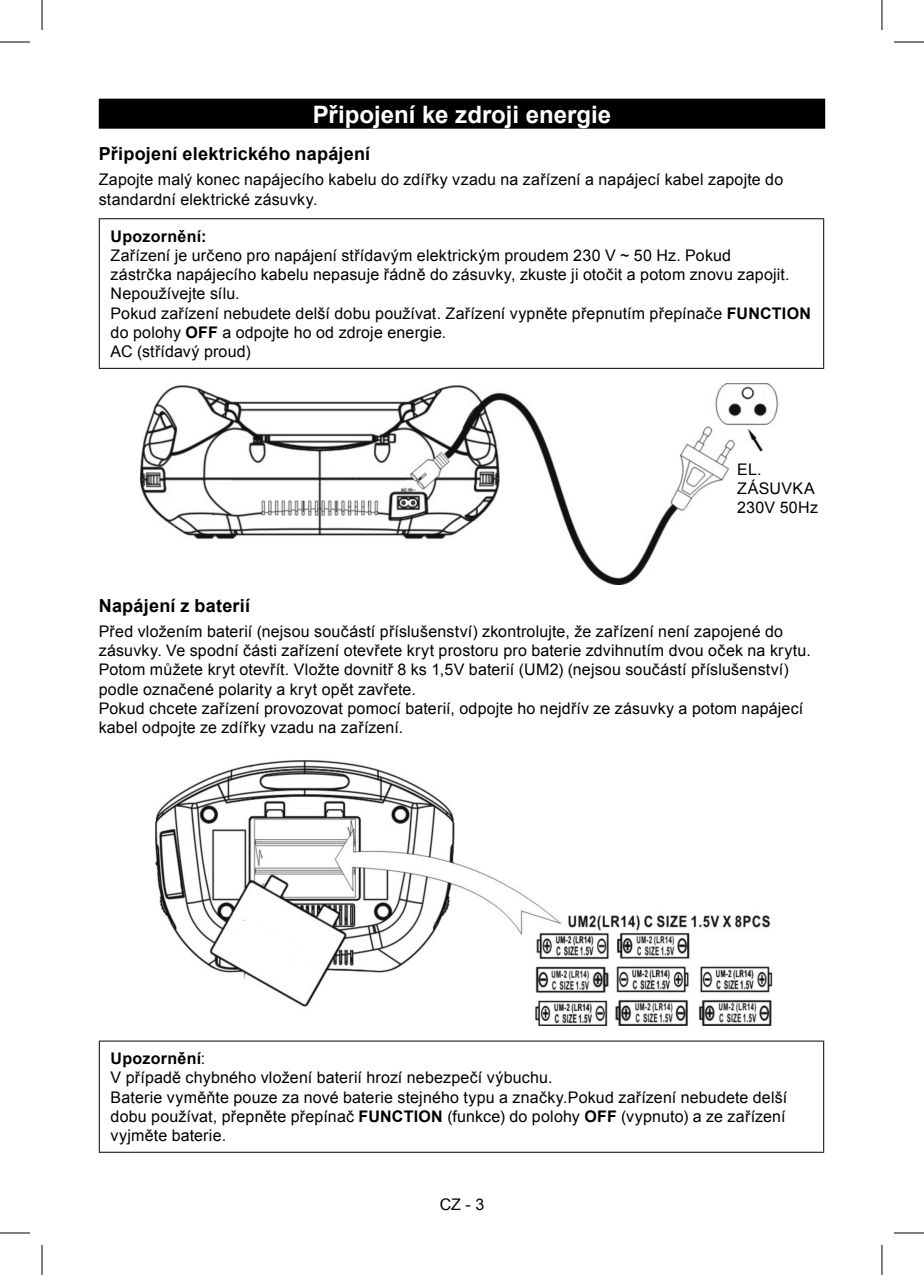
<style>
.page{position:relative;width:924px;height:1275px;background:#fff}
.page>*{position:absolute;margin:0;border:0;box-sizing:border-box;transform-origin:0 0}
.t1{font:700 24px "Arial";color:#fff}
.t2{font:700 18px "Arial";letter-spacing:.015em;color:#000}
.t3{font:16px/19.2px "Arial";letter-spacing:.01em;color:#000}
.t4{font:700 16px "Arial";letter-spacing:.02em;color:#000}
.s1{font-weight:700}
</style>
<div class="page">
<div style="left:99px;top:99px;width:725px;height:30px;background:#000"></div>
<hr style="left:99px;top:218px;width:724px;height:1px;background:#000">
<hr style="left:99px;top:219px;width:1px;height:149px;background:#000">
<hr style="left:822px;top:219px;width:1px;height:149px;background:#000">
<hr style="left:99px;top:368px;width:724px;height:1px;background:#000">
<img style="left:141px;top:383px;width:638px;height:202px">
<img style="left:155px;top:760px;width:618px;height:266px">
<hr style="left:99px;top:1040px;width:724px;height:1px;background:#000">
<hr style="left:99px;top:1041px;width:1px;height:110px;background:#000">
<hr style="left:822px;top:1041px;width:1px;height:110px;background:#000">
<hr style="left:99px;top:1151px;width:724px;height:1px;background:#000">
<hr style="left:0;top:42px;width:30px;height:1px;background:#000">
<hr style="left:893px;top:42px;width:30px;height:1px;background:#000">
<hr style="left:0;top:1232px;width:30px;height:1px;background:#000">
<hr style="left:893px;top:1232px;width:30px;height:1px;background:#000">
<hr style="left:42px;top:0;width:1px;height:30px;background:#000">
<hr style="left:42px;top:1245px;width:1px;height:30px;background:#000">
<hr style="left:881px;top:0;width:1px;height:30px;background:#000">
<hr style="left:881px;top:1245px;width:1px;height:30px;background:#000">
<h1 class="t1" style="left:313px;top:101px;width:299px">Připojení ke zdroji energie</h1>
<p class="t2" style="left:99px;top:144px;width:273px">Připojení elektrického napájení</p>
<p class="t3" style="left:99px;top:170px;width:685px">Zapojte malý konec napájecího kabelu do zdířky vzadu na zařízení a napájecí kabel zapojte do standardní elektrické zásuvky.</p>
<p class="t4" style="left:111px;top:227px;width:97px">Upozornění:</p>
<p class="t3" style="left:111px;top:246px;width:701px">Zařízení je určeno pro napájení střídavým elektrickým proudem 230 V ~ 50 Hz. Pokud<br>zástrčka napájecího kabelu nepasuje řádně do zásuvky, zkuste ji otočit a potom znovu zapojit.<br>Nepoužívejte sílu.<br>Pokud zařízení nebudete delší dobu používat. Zařízení vypněte přepnutím přepínače <span class="s1">FUNCTION </span>do polohy <span class="s1">OFF</span> a odpojte ho od zdroje energie.<br>AC (střídavý proud)</p>
<p class="t3" style="left:736px;top:459px;width:82px">EL.<br>ZÁSUVKA<br>230V 50Hz</p>
<p class="t2" style="left:99px;top:596px;width:153px">Napájení z baterií</p>
<p class="t3" style="left:99px;top:622px;width:713px">Před vložením baterií (nejsou součástí příslušenství) zkontrolujte, že zařízení není zapojené do zásuvky. Ve spodní části zařízení otevřete kryt prostoru pro baterie zdvihnutím dvou oček na krytu.<br>Potom můžete kryt otevřít. Vložte dovnitř 8 ks 1,5V baterií (UM2) (nejsou součástí příslušenství) podle označené polarity a kryt opět zavřete.<br>Pokud chcete zařízení provozovat pomocí baterií, odpojte ho nejdřív ze zásuvky a potom napájecí kabel odpojte ze zdířky vzadu na zařízení.</p>
<p class="t3" style="left:111px;top:1049px;width:678px"><span class="s1">Upozornění</span>:<br>V případě chybného vložení baterií hrozí nebezpečí výbuchu.<br>Baterie vyměňte pouze za nové baterie stejného typu a značky.Pokud zařízení nebudete delší dobu používat, přepněte přepínač <span class="s1">FUNCTION</span> (funkce) do polohy <span class="s1">OFF</span> (vypnuto) a ze zařízení vyjměte baterie.</p>
<p class="t3" style="left:439px;top:1195px;width:46px">CZ - 3</p>
</div>
